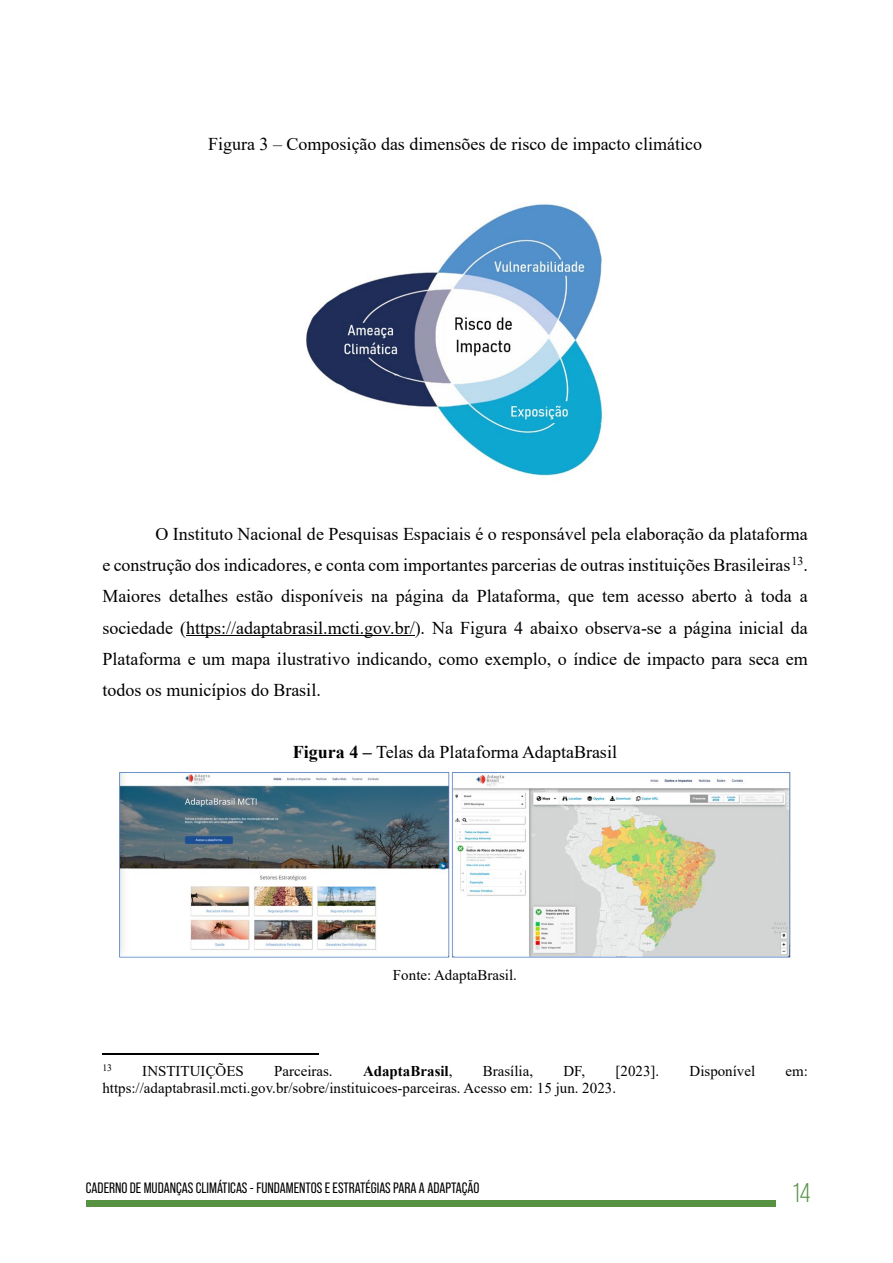
<style>
.page{position:relative;width:893px;height:1263px;background:#fff}
.page>*{position:absolute;margin:0;border:0;box-sizing:border-box;transform-origin:0 0}
.t1{font:27px "Bebas Neue Pro";color:#569245}
.t2{font:18px/31px "Times New Roman";color:#000;text-align:justify}
.t3{font:15px "Times New Roman";color:#000}
.t4{font:15px "Bebas Neue Pro";color:#000101}
.t5{font:700 15px "Times New Roman";color:#000}
.t6{font:9.75px "Times New Roman";color:#000}
.s1{font-weight:700}
.s2{font-weight:400}
</style>
<div class="page">
<div style="left:86px;top:1200px;width:690px;height:6px;background:#579243"></div>
<hr style="left:186px;top:635px;width:229px;height:1px;background:#000">
<hr style="left:102px;top:1053px;width:216px;height:1px;background:#000">
<img style="left:306px;top:204px;width:297px;height:272px">
<img style="left:120px;top:772px;width:670px;height:185px">
<p class="t2" style="left:208px;top:128px;width:495px">Figura 3 – Composição das dimensões de risco de impacto climático</p>
<p class="t2" style="left:102px;top:518px;width:707px;text-indent:53px">O Instituto Nacional de Pesquisas Espaciais é o responsável pela elaboração da plataforma e construção dos indicadores, e conta com importantes parcerias de outras instituições Brasileiras<sup>13</sup>.<br>Maiores detalhes estão disponíveis na página da Plataforma, que tem acesso aberto à toda a sociedade (https://adaptabrasil.mcti.gov.br/). Na Figura 4 abaixo observa-se a página inicial da Plataforma e um mapa ilustrativo indicando, como exemplo, o índice de impacto para seca em todos os municípios do Brasil.</p>
<p class="t2" style="left:293px;top:736px;width:326px"><span class="s1">Figura 4 –</span> Telas da Plataforma AdaptaBrasil</p>
<p class="t3" style="left:393px;top:964px;width:125px">Fonte: AdaptaBrasil.</p>
<p class="t6" style="left:102px;top:1061px;width:11px">13</p>
<p class="t3" style="left:142px;top:1061px;width:103px">INSTITUIÇÕES</p>
<p class="t3" style="left:274px;top:1061px;width:60px">Parceiras.</p>
<p class="t5" style="left:363px;top:1060px;width:91px">AdaptaBrasil<span class="s2">,</span></p>
<p class="t3" style="left:483px;top:1061px;width:52px">Brasília,</p>
<p class="t3" style="left:563px;top:1061px;width:23px">DF,</p>
<p class="t3" style="left:615px;top:1061px;width:45px">[2023].</p>
<p class="t3" style="left:690px;top:1061px;width:67px">Disponível</p>
<p class="t3" style="left:786px;top:1061px;width:24px">em:</p>
<p class="t3" style="left:102px;top:1078px;width:515px">https://adaptabrasil.mcti.gov.br/sobre/instituicoes-parceiras. Acesso em: 15 jun. 2023.</p>
<p class="t4" style="left:86px;top:1179px;width:395px">CADERNO DE MUDANÇAS CLIMÁTICAS - FUNDAMENTOS E ESTRATÉGIAS PARA A ADAPTAÇÃO</p>
<h1 class="t1" style="left:793px;top:1177px;width:19px">14</h1>
</div>
